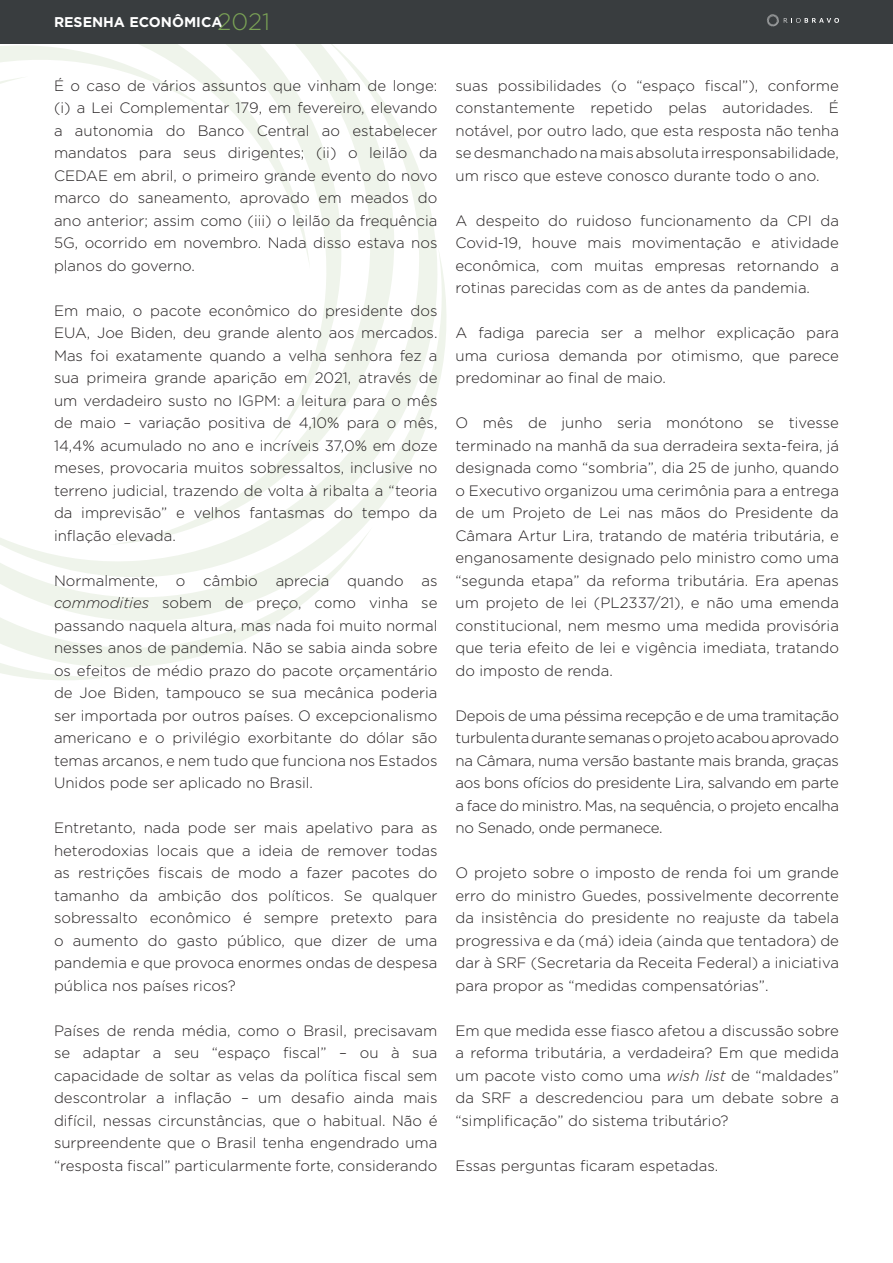
<style>
.page{position:relative;width:893px;height:1263px;background:#fff}
.page>*{position:absolute;margin:0;border:0;box-sizing:border-box;transform-origin:0 0}
.t1{font:300 23.7px "Gotham";color:#7ba356}
.t2{font:300 15px/22.5px "Gotham";color:#231f20;text-align:justify}
.t3{font:700 14.1px "Gotham";color:#fff}
.s1{font-style:italic}
</style>
<div class="page">
<svg style="left:127px;top:583px;width:199px;height:84px"></svg>
<svg style="left:0;top:599px;width:127px;height:81px"></svg>
<svg style="left:0;top:583px;width:210px;height:16px"></svg>
<svg style="left:0;top:43px;width:448px;height:540px"></svg>
<div style="left:0;top:0;width:893px;height:43px;background:#393d3f"></div>
<svg style="left:767px;top:14px;width:72px;height:13px"></svg>
<p class="t1" style="left:217px;top:7px;width:54px">2021</p>
<p class="t3" style="left:54px;top:12px;width:170px">RESENHA ECONÔMICA</p>
<p class="t2" style="left:54px;top:74px;width:385px">É o caso de vários assuntos que vinham de longe: (i) a Lei Complementar 179, em fevereiro, elevando a autonomia do Banco Central ao estabelecer mandatos para seus dirigentes; (ii) o leilão da CEDAE em abril, o primeiro grande evento do novo marco do saneamento, aprovado em meados do ano anterior; assim como (iii) o leilão da frequência 5G, ocorrido em novembro. Nada disso estava nos planos do governo.</p>
<p class="t2" style="left:54px;top:299px;width:385px">Em maio, o pacote econômico do presidente dos EUA, Joe Biden, deu grande alento aos mercados.<br>Mas foi exatamente quando a velha senhora fez a sua primeira grande aparição em 2021, através de um verdadeiro susto no IGPM: a leitura para o mês de maio – variação positiva de 4,10% para o mês, 14,4% acumulado no ano e incríveis 37,0% em doze meses, provocaria muitos sobressaltos, inclusive no terreno judicial, trazendo de volta à ribalta a “teoria da imprevisão” e velhos fantasmas do tempo da inflação elevada.</p>
<p class="t2" style="left:54px;top:569px;width:385px">Normalmente, o câmbio aprecia quando as <span class="s1">commodities</span> sobem de preço, como vinha se passando naquela altura, mas nada foi muito normal nesses anos de pandemia. Não se sabia ainda sobre os efeitos de médio prazo do pacote orçamentário de Joe Biden, tampouco se sua mecânica poderia ser importada por outros países. O excepcionalismo americano e o privilégio exorbitante do dólar são temas arcanos, e nem tudo que funciona nos Estados Unidos pode ser aplicado no Brasil.</p>
<p class="t2" style="left:54px;top:816px;width:385px">Entretanto, nada pode ser mais apelativo para as heterodoxias locais que a ideia de remover todas as restrições fiscais de modo a fazer pacotes do tamanho da ambição dos políticos. Se qualquer sobressalto econômico é sempre pretexto para o aumento do gasto público, que dizer de uma pandemia e que provoca enormes ondas de despesa pública nos países ricos?</p>
<p class="t2" style="left:54px;top:1019px;width:385px">Países de renda média, como o Brasil, precisavam se adaptar a seu “espaço fiscal” – ou à sua capacidade de soltar as velas da política fiscal sem descontrolar a inflação – um desafio ainda mais difícil, nessas circunstâncias, que o habitual. Não é surpreendente que o Brasil tenha engendrado uma “resposta fiscal” particularmente forte, considerando</p>
<p class="t2" style="left:455px;top:74px;width:385px">suas possibilidades (o “espaço fiscal”), conforme constantemente repetido pelas autoridades. É notável, por outro lado, que esta resposta não tenha se desmanchado na mais absoluta irresponsabilidade, um risco que esteve conosco durante todo o ano.</p>
<p class="t2" style="left:455px;top:209px;width:385px">A despeito do ruidoso funcionamento da CPI da Covid-19, houve mais movimentação e atividade econômica, com muitas empresas retornando a rotinas parecidas com as de antes da pandemia.</p>
<p class="t2" style="left:455px;top:321px;width:385px">A fadiga parecia ser a melhor explicação para uma curiosa demanda por otimismo, que parece predominar ao final de maio.</p>
<p class="t2" style="left:455px;top:411px;width:385px">O mês de junho seria monótono se tivesse terminado na manhã da sua derradeira sexta-feira, já designada como “sombria”, dia 25 de junho, quando o Executivo organizou uma cerimônia para a entrega de um Projeto de Lei nas mãos do Presidente da Câmara Artur Lira, tratando de matéria tributária, e enganosamente designado pelo ministro como uma “segunda etapa” da reforma tributária. Era apenas um projeto de lei (PL2337/21), e não uma emenda constitucional, nem mesmo uma medida provisória que teria efeito de lei e vigência imediata, tratando do imposto de renda.</p>
<p class="t2" style="left:455px;top:704px;width:385px">Depois de uma péssima recepção e de uma tramitação turbulenta durante semanas o projeto acabou aprovado na Câmara, numa versão bastante mais branda, graças aos bons ofícios do presidente Lira, salvando em parte a face do ministro. Mas, na sequência, o projeto encalha no Senado, onde permanece.</p>
<p class="t2" style="left:455px;top:861px;width:385px">O projeto sobre o imposto de renda foi um grande erro do ministro Guedes, possivelmente decorrente da insistência do presidente no reajuste da tabela progressiva e da (má) ideia (ainda que tentadora) de dar à SRF (Secretaria da Receita Federal) a iniciativa para propor as “medidas compensatórias”.</p>
<p class="t2" style="left:455px;top:1019px;width:385px">Em que medida esse fiasco afetou a discussão sobre a reforma tributária, a verdadeira? Em que medida um pacote visto como uma <span class="s1">wish list</span> de “maldades” da SRF a descredenciou para um debate sobre a “simplificação” do sistema tributário?</p>
<p class="t2" style="left:455px;top:1154px;width:264px">Essas perguntas ficaram espetadas.</p>
</div>
